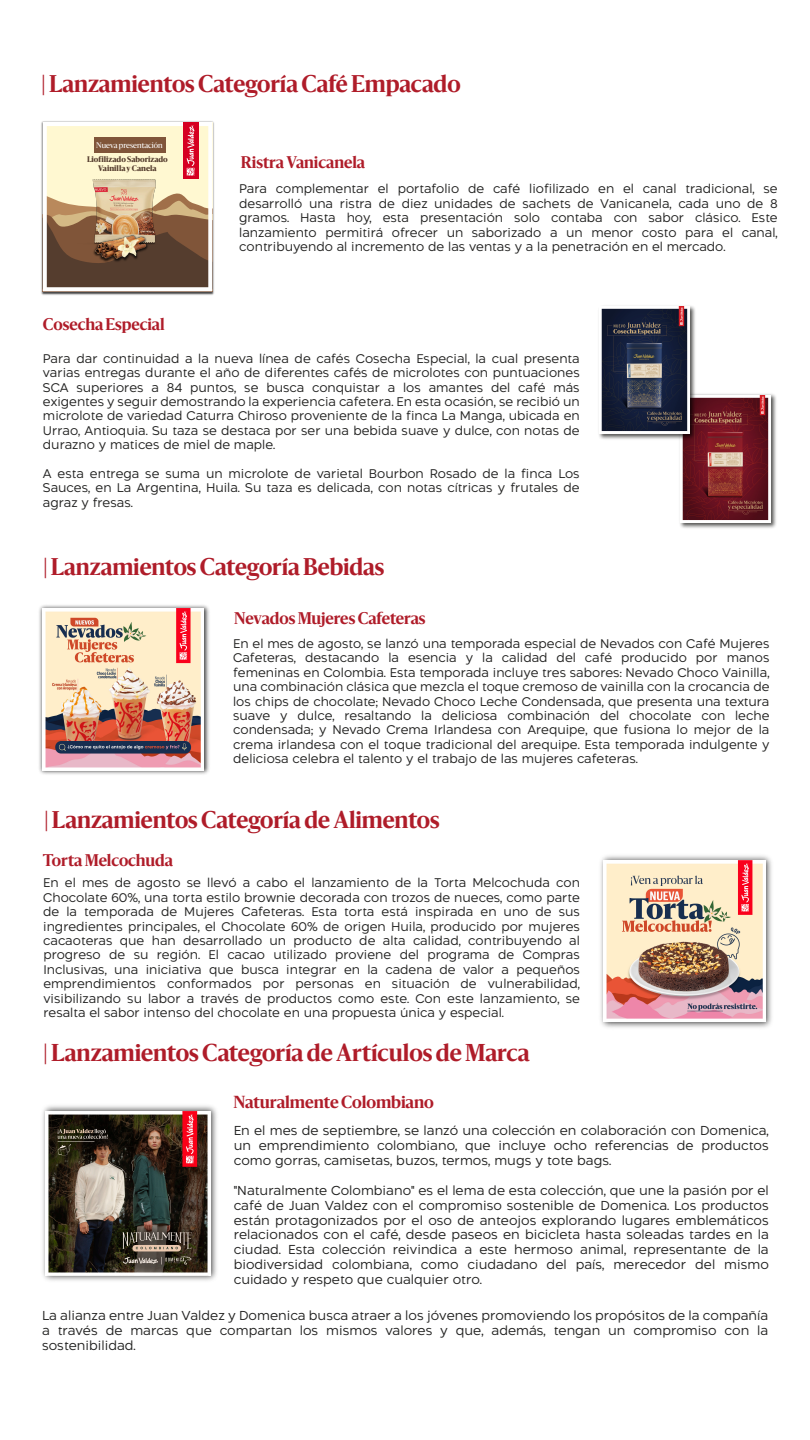
<style>
.page{position:relative;width:810px;height:1440px;background:#fff}
.page>*{position:absolute;margin:0;border:0;box-sizing:border-box;transform-origin:0 0}
.t1{font:700 22.73px "Sanomat";letter-spacing:-.005em;color:#af1c29}
.t2{font:700 22.5px "Sanomat";letter-spacing:-.005em;color:#af1c29}
.t3{font:700 16.27px "Sanomat";letter-spacing:-.005em;color:#af1c29}
.t4{font:700 15.75px "Sanomat";letter-spacing:-.005em;color:#af1c29}
.t5{font:300 12.38px/14.9px "Aftika";color:#222221;text-align:justify}
.t6{font:300 12px/14.4px "Aftika";color:#222221;text-align:justify}
.t7{font:800 7.57px/9.1px "Sanomat";color:#553d2e;text-align:center}
.t8{font:7.57px "Sanomat";color:#fff}
</style>
<div class="page">
<img style="left:600px;top:855px;width:172px;height:173px">
<img style="left:603px;top:860px;width:162px;height:162px">
<img style="left:39px;top:605px;width:171px;height:170px">
<img style="left:42px;top:609px;width:162px;height:161px">
<img style="left:42px;top:1105px;width:175px;height:176px">
<img style="left:45px;top:1111px;width:165px;height:164px">
<img style="left:41px;top:121px;width:173px;height:174px">
<svg style="left:43px;top:122px;width:169px;height:170px"></svg>
<img style="left:65px;top:150px;width:125px;height:125px">
<img style="left:84px;top:203px;width:92px;height:89px">
<img style="left:680px;top:394px;width:96px;height:134px">
<img style="left:681px;top:396px;width:90px;height:127px">
<img style="left:599px;top:306px;width:99px;height:136px">
<img style="left:600px;top:307px;width:90px;height:127px">
<h2 class="t2" style="left:42px;top:67px;width:420px">| Lanzamientos Categoría Café Empacado</h2>
<p class="t8" style="left:96px;top:140px;width:68px">Nueva presentación</p>
<p class="t7" style="left:87px;top:154px;width:82px">Liofilizado Saborizado<br>Vainilla y Canela</p>
<h3 class="t4" style="left:43px;top:312px;width:123px">Cosecha Especial</h3>
<h3 class="t4" style="left:241px;top:150px;width:126px">Ristra Vanicanela</h3>
<p class="t6" style="left:239px;top:182px;width:540px">Para complementar el portafolio de café liofilizado en el canal tradicional, se desarrolló una ristra de diez unidades de sachets de Vanicanela, cada uno de 8 gramos. Hasta hoy, esta presentación solo contaba con sabor clásico. Este lanzamiento permitirá ofrecer un saborizado a un menor costo para el canal, contribuyendo al incremento de las ventas y a la penetración en el mercado.</p>
<p class="t6" style="left:43px;top:352px;width:538px">Para dar continuidad a la nueva línea de cafés Cosecha Especial, la cual presenta varias entregas durante el año de diferentes cafés de microlotes con puntuaciones SCA superiores a 84 puntos, se busca conquistar a los amantes del café más exigentes y seguir demostrando la experiencia cafetera. En esta ocasión, se recibió un microlote de variedad Caturra Chiroso proveniente de la finca La Manga, ubicada en Urrao, Antioquia. Su taza se destaca por ser una bebida suave y dulce, con notas de durazno y matices de miel de maple.</p>
<p class="t6" style="left:43px;top:467px;width:538px">A esta entrega se suma un microlote de varietal Bourbon Rosado de la finca Los Sauces, en La Argentina, Huila. Su taza es delicada, con notas cítricas y frutales de agraz y fresas.</p>
<h2 class="t2" style="left:43px;top:550px;width:343px">| Lanzamientos Categoría Bebidas</h2>
<h3 class="t4" style="left:234px;top:606px;width:193px">Nevados Mujeres Cafeteras</h3>
<p class="t6" style="left:233px;top:637px;width:538px">En el mes de agosto, se lanzó una temporada especial de Nevados con Café Mujeres Cafeteras, destacando la esencia y la calidad del café producido por manos femeninas en Colombia. Esta temporada incluye tres sabores: Nevado Choco Vainilla, una combinación clásica que mezcla el toque cremoso de vainilla con la crocancia de los chips de chocolate; Nevado Choco Leche Condensada, que presenta una textura suave y dulce, resaltando la deliciosa combinación del chocolate con leche condensada; y Nevado Crema Irlandesa con Arequipe, que fusiona lo mejor de la crema irlandesa con el toque tradicional del arequipe. Esta temporada indulgente y deliciosa celebra el talento y el trabajo de las mujeres cafeteras.</p>
<h2 class="t2" style="left:45px;top:803px;width:397px">| Lanzamientos Categoría de Alimentos</h2>
<h3 class="t4" style="left:43px;top:848px;width:132px">Torta Melcochuda</h3>
<p class="t6" style="left:43px;top:877px;width:538px">En el mes de agosto se llevó a cabo el lanzamiento de la Torta Melcochuda con Chocolate 60%, una torta estilo brownie decorada con trozos de nueces, como parte de la temporada de Mujeres Cafeteras. Esta torta está inspirada en uno de sus ingredientes principales, el Chocolate 60% de origen Huila, producido por mujeres cacaoteras que han desarrollado un producto de alta calidad, contribuyendo al progreso de su región. El cacao utilizado proviene del programa de Compras Inclusivas, una iniciativa que busca integrar en la cadena de valor a pequeños emprendimientos conformados por personas en situación de vulnerabilidad, visibilizando su labor a través de productos como este. Con este lanzamiento, se resalta el sabor intenso del chocolate en una propuesta única y especial.</p>
<h1 class="t1" style="left:44px;top:1035px;width:488px">| Lanzamientos Categoría de Artículos de Marca</h1>
<h3 class="t3" style="left:233px;top:1089px;width:202px">Naturalmente Colombiano</h3>
<p class="t5" style="left:234px;top:1124px;width:537px">En el mes de septiembre, se lanzó una colección en colaboración con Domenica, un emprendimiento colombiano, que incluye ocho referencias de productos como gorras, camisetas, buzos, termos, mugs y tote bags.</p>
<p class="t5" style="left:234px;top:1184px;width:537px">"Naturalmente Colombiano" es el lema de esta colección, que une la pasión por el café de Juan Valdez con el compromiso sostenible de Domenica. Los productos están protagonizados por el oso de anteojos explorando lugares emblemáticos relacionados con el café, desde paseos en bicicleta hasta soleadas tardes en la ciudad. Esta colección reivindica a este hermoso animal, representante de la biodiversidad colombiana, como ciudadano del país, merecedor del mismo cuidado y respeto que cualquier otro.</p>
<p class="t5" style="left:42px;top:1309px;width:728px">La alianza entre Juan Valdez y Domenica busca atraer a los jóvenes promoviendo los propósitos de la compañía a través de marcas que compartan los mismos valores y que, además, tengan un compromiso con la sostenibilidad.</p>
</div>
